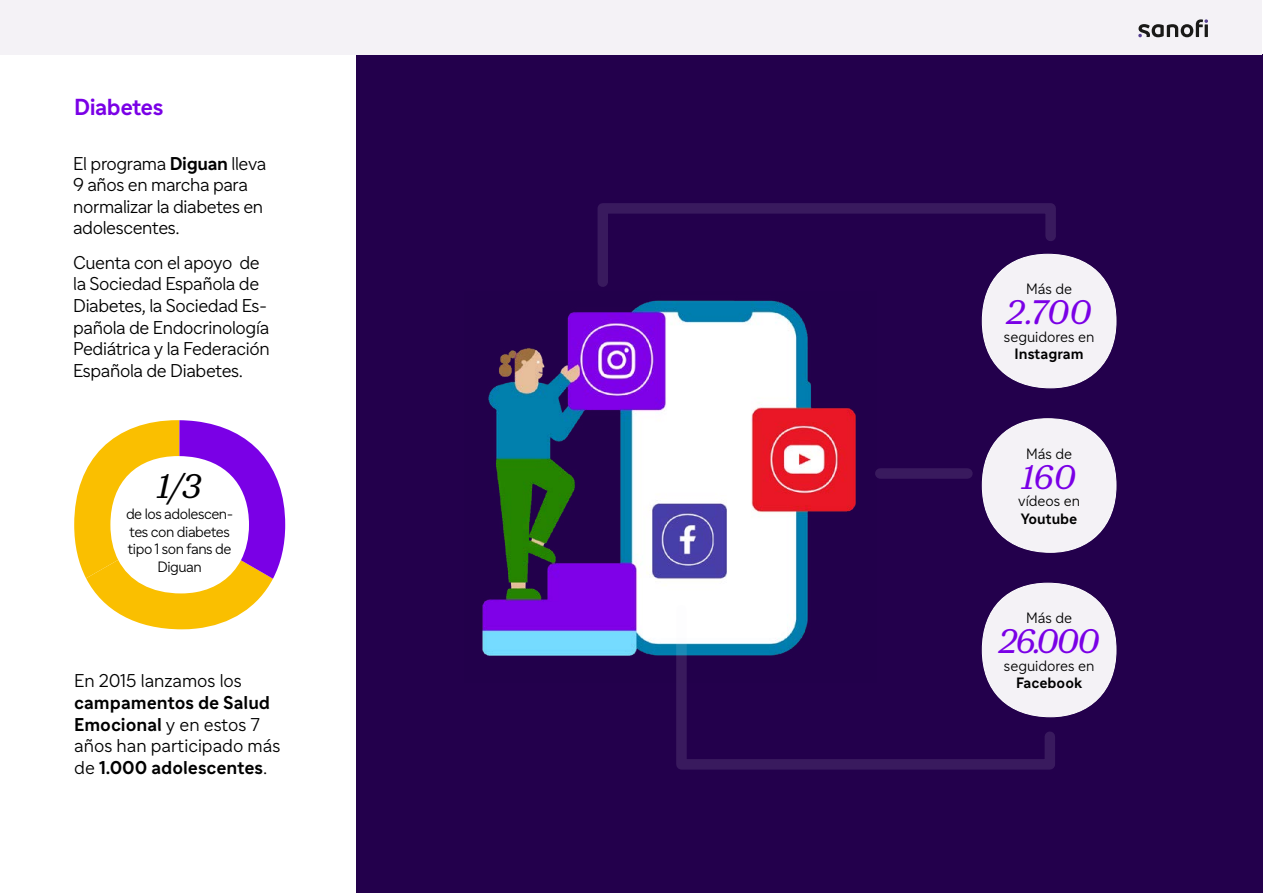
<style>
.page{position:relative;width:1263px;height:893px;background:#fff}
.page>*{position:absolute;margin:0;border:0;box-sizing:border-box;transform-origin:0 0}
.t1{font:italic 33px "Sanofi Serif";letter-spacing:-.035em;color:#7a00e6}
.t2{font:italic 33px "Sanofi Serif";color:#000}
.t3{font:700 22.5px "Sanofi Sans";letter-spacing:-.025em;color:#7a00e6}
.t4{font:300 18px/21.6px "Sanofi Sans";letter-spacing:-.02em;color:#000}
.t5{font:700 18px/21.6px "Sanofi Sans";color:#000}
.t6{font:300 18px "Sanofi Sans";color:#000}
.t7{font:300 14.55px/17.4px "Sanofi Sans";letter-spacing:-.03em;color:#000;text-align:center}
.t8{font:300 14.55px "Sanofi Sans";color:#000}
.t9{font:700 14.55px "Sanofi Sans";color:#000}
.s1{font-weight:700}
.s2{font-weight:300}
</style>
<div class="page">
<div style="left:356px;top:54px;width:907px;height:839px;background:#23004c"></div>
<img style="left:482px;top:300px;width:395px;height:356px">
<svg style="left:74px;top:420px;width:211px;height:209px"></svg>
<svg style="left:597px;top:203px;width:464px;height:85px"></svg>
<svg style="left:671px;top:600px;width:389px;height:170px"></svg>
<div style="left:880px;top:468px;width:87px;height:11px;background:#391a5e"></div>
<div style="left:982px;top:583px;width:134px;height:134px;background:#f4f2f6;border-radius:50%"></div>
<div style="left:982px;top:254px;width:134px;height:134px;background:#f4f2f6;border-radius:50%"></div>
<div style="left:982px;top:419px;width:134px;height:133px;background:#f4f2f6;border-radius:50%"></div>
<div style="left:1px;top:0;width:1261px;height:54px;background:#f4f2f6"></div>
<svg style="left:1138px;top:19px;width:70px;height:18px"></svg>
<p class="t3" style="left:74px;top:93px;width:91px">Diabetes</p>
<p class="t4" style="left:73px;top:152px;width:195px">El programa <span class="s1">Diguan</span> lleva<br>9 años en marcha para normalizar la diabetes en adolescentes.</p>
<p class="t4" style="left:73px;top:251px;width:198px">Cuenta con el apoyo de la Sociedad Española de<br>Diabetes, la Sociedad Es&shy;pañola de Endocrinología<br>Pediátrica y la Federación<br>Española de Diabetes.</p>
<h1 class="t2" style="left:158px;top:467px;width:45px">1/3</h1>
<p class="t7" style="left:126px;top:505px;width:109px">de los adolescen&shy;tes con diabetes tipo 1 son fans de<br>Diguan</p>
<p class="t6" style="left:74px;top:670px;width:169px">En 2015 lanzamos los</p>
<p class="t5" style="left:74px;top:692px;width:208px">campamentos de Salud<br>Emocional <span class="s2">y en estos 7 años han participado más de</span> 1.000 adolescentes<span class="s2">.</span></p>
<p class="t7" style="left:1026px;top:280px;width:47px">Más de</p>
<h1 class="t1" style="left:1006px;top:293px;width:87px">2.700</h1>
<p class="t8" style="left:1004px;top:328px;width:92px">seguidores en</p>
<p class="t9" style="left:1014px;top:345px;width:71px">Instagram</p>
<p class="t7" style="left:1026px;top:445px;width:47px">Más de</p>
<h1 class="t1" style="left:1022px;top:457px;width:55px">160</h1>
<p class="t8" style="left:1018px;top:492px;width:63px">vídeos en</p>
<p class="t9" style="left:1021px;top:510px;width:58px">Youtube</p>
<p class="t7" style="left:1026px;top:609px;width:47px">Más de</p>
<h1 class="t1" style="left:998px;top:622px;width:103px">26.000</h1>
<p class="t8" style="left:1004px;top:657px;width:92px">seguidores en</p>
<p class="t9" style="left:1016px;top:674px;width:67px">Facebook</p>
</div>
